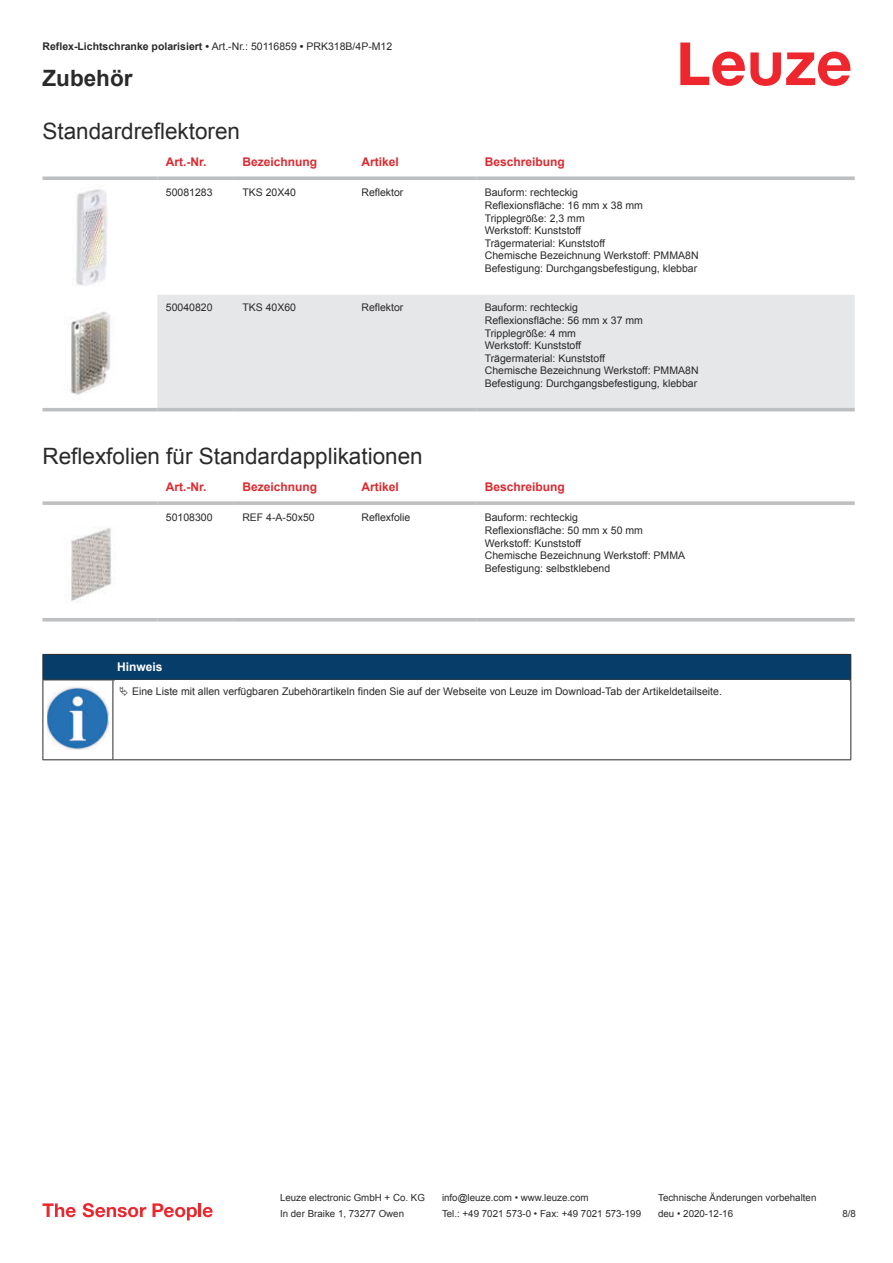
<style>
.page{position:relative;width:893px;height:1263px;background:#fff}
.page>*{position:absolute;margin:0;border:0;box-sizing:border-box;transform-origin:0 0}
.t1{font:22.5px "Arial";color:#2b292a}
.t2{font:700 22.5px "Arial";color:#2b292a}
.t3{font:700 12px "Arial";color:#db2a30}
.t4{font:700 12px "Arial";color:#fff}
.t5{font:10.5px/12.6px "Arial";color:#2b292a}
.t6{font:700 10.5px "Arial";color:#2b292a}
.t7{font:9.75px "Arial";color:#2b292a}
.s1{font-weight:400}
</style>
<div class="page">
<svg style="left:680px;top:43px;width:170px;height:43px"></svg>
<div style="left:157px;top:295px;width:698px;height:113px;background:#e6e7e9"></div>
<svg style="left:43px;top:176px;width:114px;height:4px"></svg>
<svg style="left:157px;top:176px;width:77px;height:4px"></svg>
<svg style="left:234px;top:176px;width:119px;height:4px"></svg>
<svg style="left:353px;top:176px;width:123px;height:4px"></svg>
<svg style="left:476px;top:176px;width:379px;height:4px;background:#c4c6c8"></svg>
<hr style="left:43px;top:408px;width:114px;height:3px;background:#bdbfc1">
<hr style="left:157px;top:408px;width:77px;height:3px;background:#bdbfc1">
<hr style="left:234px;top:408px;width:119px;height:3px;background:#bdbfc1">
<hr style="left:353px;top:408px;width:123px;height:3px;background:#bdbfc1">
<hr style="left:476px;top:408px;width:379px;height:3px;background:#bdbfc1">
<img style="left:73px;top:189px;width:34px;height:97px">
<img style="left:70px;top:311px;width:41px;height:84px">
<svg style="left:43px;top:621px;width:812px;height:1px"></svg>
<svg style="left:43px;top:501px;width:114px;height:4px"></svg>
<svg style="left:157px;top:501px;width:77px;height:4px"></svg>
<svg style="left:234px;top:501px;width:119px;height:4px"></svg>
<svg style="left:353px;top:501px;width:123px;height:4px"></svg>
<svg style="left:476px;top:501px;width:379px;height:4px;background:#c3c5c7"></svg>
<hr style="left:43px;top:618px;width:114px;height:3px;background:#bdbfc1">
<hr style="left:157px;top:618px;width:77px;height:3px;background:#bdbfc1">
<hr style="left:234px;top:618px;width:119px;height:3px;background:#bdbfc1">
<hr style="left:353px;top:618px;width:123px;height:3px;background:#bdbfc1">
<hr style="left:476px;top:618px;width:379px;height:3px;background:#bdbfc1">
<img style="left:71px;top:528px;width:41px;height:74px">
<div style="left:43px;top:654px;width:808px;height:26px;background:#063d69"></div>
<hr style="left:113px;top:679px;width:738px;height:1px;background:#2b292a">
<hr style="left:43px;top:680px;width:1px;height:75px;background:#2b292a">
<hr style="left:113px;top:680px;width:1px;height:75px;background:#2b292a">
<hr style="left:850px;top:680px;width:1px;height:75px;background:#2b292a">
<hr style="left:43px;top:759px;width:70px;height:1px;background:#2b292a">
<hr style="left:113px;top:759px;width:738px;height:1px;background:#2b292a">
<img style="left:47px;top:686px;width:61px;height:63px">
<svg style="left:43px;top:1203px;width:33px;height:14px"></svg>
<svg style="left:83px;top:1203px;width:63px;height:14px"></svg>
<svg style="left:153px;top:1203px;width:44px;height:17px"></svg>
<hr style="left:198px;top:1203px;width:3px;height:14px;background:#ed272d">
<svg style="left:203px;top:1207px;width:10px;height:10px"></svg>
<p class="t6" style="left:43px;top:42px;width:351px">Reflex-Lichtschranke polarisiert • <span class="s1">Art.-Nr.: 50116859</span> • <span class="s1">PRK318B/4P-M12</span></p>
<h1 class="t2" style="left:43px;top:69px;width:92px">Zubehör</h1>
<h1 class="t1" style="left:43px;top:123px;width:199px">Standardreflektoren</h1>
<p class="t3" style="left:166px;top:157px;width:42px">Art.-Nr.</p>
<p class="t3" style="left:242px;top:157px;width:76px">Bezeichnung</p>
<p class="t3" style="left:361px;top:157px;width:39px">Artikel</p>
<p class="t3" style="left:485px;top:157px;width:82px">Beschreibung</p>
<p class="t5" style="left:166px;top:187px;width:48px">50081283</p>
<p class="t5" style="left:242px;top:187px;width:55px">TKS 20X40</p>
<p class="t5" style="left:361px;top:187px;width:44px">Reflektor</p>
<p class="t5" style="left:485px;top:187px;width:215px">Bauform: rechteckig<br>Reflexionsfläche: 16 mm x 38 mm<br>Tripplegröße: 2,3 mm<br>Werkstoff: Kunststoff<br>Trägermaterial: Kunststoff<br>Chemische Bezeichnung Werkstoff: PMMA8N<br>Befestigung: Durchgangsbefestigung, klebbar</p>
<p class="t5" style="left:166px;top:302px;width:48px">50040820</p>
<p class="t5" style="left:242px;top:302px;width:55px">TKS 40X60</p>
<p class="t5" style="left:361px;top:302px;width:44px">Reflektor</p>
<p class="t5" style="left:485px;top:302px;width:215px">Bauform: rechteckig<br>Reflexionsfläche: 56 mm x 37 mm<br>Tripplegröße: 4 mm<br>Werkstoff: Kunststoff<br>Trägermaterial: Kunststoff<br>Chemische Bezeichnung Werkstoff: PMMA8N<br>Befestigung: Durchgangsbefestigung, klebbar</p>
<h1 class="t1" style="left:43px;top:448px;width:382px">Reflexfolien für Standardapplikationen</h1>
<p class="t3" style="left:166px;top:481px;width:42px">Art.-Nr.</p>
<p class="t3" style="left:242px;top:481px;width:76px">Bezeichnung</p>
<p class="t3" style="left:361px;top:481px;width:39px">Artikel</p>
<p class="t3" style="left:485px;top:481px;width:82px">Beschreibung</p>
<p class="t5" style="left:166px;top:512px;width:48px">50108300</p>
<p class="t5" style="left:242px;top:512px;width:74px">REF 4-A-50x50</p>
<p class="t5" style="left:361px;top:512px;width:51px">Reflexfolie</p>
<p class="t5" style="left:485px;top:512px;width:202px">Bauform: rechteckig<br>Reflexionsfläche: 50 mm x 50 mm<br>Werkstoff: Kunststoff<br>Chemische Bezeichnung Werkstoff: PMMA<br>Befestigung: selbstklebend</p>
<p class="t4" style="left:117px;top:662px;width:47px">Hinweis</p>
<p class="t5" style="left:132px;top:686px;width:591px">Eine Liste mit allen verfügbaren Zubehörartikeln finden Sie auf der Webseite von Leuze im Download-Tab der Artikeldetailseite.</p>
<p class="t7" style="left:280px;top:1194px;width:146px">Leuze electronic GmbH + Co. KG</p>
<p class="t7" style="left:442px;top:1194px;width:148px">info@leuze.com • www.leuze.com</p>
<p class="t7" style="left:658px;top:1194px;width:160px">Technische Änderungen vorbehalten</p>
<p class="t7" style="left:280px;top:1210px;width:126px">In der Braike 1, 73277 Owen</p>
<p class="t7" style="left:442px;top:1210px;width:201px">Tel.: +49 7021 573-0 • Fax: +49 7021 573-199</p>
<p class="t7" style="left:658px;top:1210px;width:76px">deu • 2020-12-16</p>
<p class="t7" style="left:842px;top:1210px;width:15px">8 /8</p>
</div>
